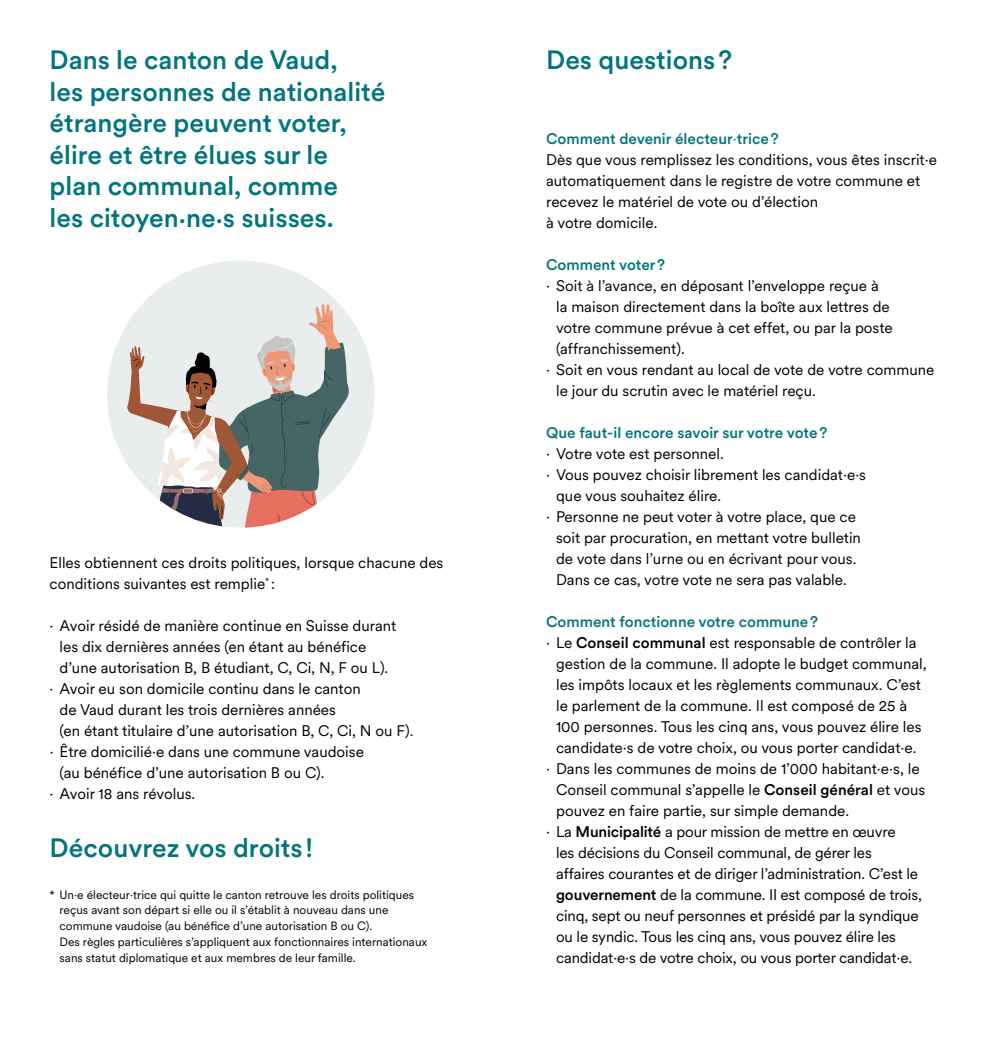
<style>
.page{position:relative;width:993px;height:1042px;background:#fff}
.page>*{position:absolute;margin:0;border:0;box-sizing:border-box;transform-origin:0 0}
.t1{font:500 26.25px/31.5px "Circular XX";color:#00757d}
.t2{font:15.22px/21px "Circular XX";color:#000}
.t3{font:500 15.22px "Circular XX";color:#00757d}
.t4{font:11.9px/15.8px "Circular XX";color:#000}
.s1{font-weight:500;color:#00757d}
.s2{color:#00757d}
.s3{font-weight:500}
</style>
<div class="page">
<div style="left:107px;top:260px;width:267px;height:268px;background:#e9edee;border-radius:50%"></div>
<svg style="left:126px;top:303px;width:224px;height:225px"></svg>
<h1 class="t1" style="left:50px;top:43px;width:337px">Dans le canton de Vaud,<br>les personnes de nationalité étrangère peuvent voter, élire et être élues sur le plan communal, comme<br>les citoyen·ne·s suisses.</h1>
<p class="t2" style="left:50px;top:552px;width:395px">Elles obtiennent ces droits politiques, lorsque chacune des conditions suivantes est remplie<sup>*</sup> :</p>
<p class="t2" style="left:50px;top:615px;width:348px">· Avoir résidé de manière continue en Suisse durant</p>
<p class="t2" style="left:60px;top:636px;width:308px">les dix dernières années (en étant au bénéfice</p>
<p class="t2" style="left:60px;top:657px;width:330px">d’une autorisation B, B étudiant, C, Ci, N, F ou L).</p>
<p class="t2" style="left:50px;top:678px;width:312px">· Avoir eu son domicile continu dans le canton</p>
<p class="t2" style="left:60px;top:699px;width:278px">de Vaud durant les trois dernières années</p>
<p class="t2" style="left:60px;top:720px;width:355px">(en étant titulaire d’une autorisation B, C, Ci, N ou F).</p>
<p class="t2" style="left:50px;top:741px;width:315px">· Être domicilié·e dans une commune vaudoise</p>
<p class="t2" style="left:60px;top:762px;width:266px">(au bénéfice d’une autorisation B ou C).</p>
<p class="t2" style="left:50px;top:783px;width:147px">· Avoir 18 ans révolus.</p>
<h1 class="t1" style="left:50px;top:831px;width:265px">Découvrez vos droits !</h1>
<p class="t4" style="left:60px;top:886px;width:369px;text-indent:-10px">* Un·e électeur·trice qui quitte le canton retrouve les droits politiques reçus avant son départ si elle ou il s’établit à nouveau dans une commune vaudoise (au bénéfice d’une autorisation B ou C).<br>Des règles particulières s’appliquent aux fonctionnaires internationaux sans statut diplomatique et aux membres de leur famille.</p>
<h1 class="t1" style="left:546px;top:43px;width:188px">Des questions?</h1>
<p class="t2" style="left:546px;top:127px;width:392px"><span class="s1">Comment devenir électeur</span><span class="s2">·</span><span class="s1">trice?<br></span>Dès que vous remplissez les conditions, vous êtes inscrit·e automatiquement dans le registre de votre commune et recevez le matériel de vote ou d’élection<br>à votre domicile.</p>
<p class="t3" style="left:546px;top:254px;width:120px">Comment voter?</p>
<p class="t2" style="left:546px;top:274px;width:334px">· Soit à l’avance, en déposant l’enveloppe reçue à</p>
<p class="t2" style="left:556px;top:295px;width:335px">la maison directement dans la boîte aux lettres de</p>
<p class="t2" style="left:556px;top:316px;width:338px">votre commune prévue à cet effet, ou par la poste</p>
<p class="t2" style="left:556px;top:337px;width:130px">(affranchissement).</p>
<p class="t2" style="left:546px;top:358px;width:389px">· Soit en vous rendant au local de vote de votre commune</p>
<p class="t2" style="left:556px;top:379px;width:261px">le jour du scrutin avec le matériel reçu.</p>
<p class="t3" style="left:546px;top:422px;width:282px">Que faut-il encore savoir sur votre vote?</p>
<p class="t2" style="left:546px;top:442px;width:179px">· Votre vote est personnel.</p>
<p class="t2" style="left:546px;top:463px;width:321px">· Vous pouvez choisir librement les candidat·e·s</p>
<p class="t2" style="left:556px;top:484px;width:166px">que vous souhaitez élire.</p>
<p class="t2" style="left:546px;top:505px;width:311px">· Personne ne peut voter à votre place, que ce</p>
<p class="t2" style="left:556px;top:526px;width:306px">soit par procuration, en mettant votre bulletin</p>
<p class="t2" style="left:556px;top:547px;width:302px">de vote dans l’urne ou en écrivant pour vous.</p>
<p class="t2" style="left:556px;top:568px;width:292px">Dans ce cas, votre vote ne sera pas valable.</p>
<p class="t3" style="left:546px;top:611px;width:273px">Comment fonctionne votre commune?</p>
<p class="t2" style="left:546px;top:631px;width:372px">· Le <span class="s3">Conseil communal</span> est responsable de contrôler la</p>
<p class="t2" style="left:556px;top:652px;width:372px">gestion de la commune. Il adopte le budget communal,</p>
<p class="t2" style="left:556px;top:673px;width:366px">les impôts locaux et les règlements communaux. C’est</p>
<p class="t2" style="left:556px;top:694px;width:353px">le parlement de la commune. Il est composé de 25 à</p>
<p class="t2" style="left:556px;top:715px;width:367px">100 personnes. Tous les cinq ans, vous pouvez élire les</p>
<p class="t2" style="left:556px;top:736px;width:362px">candidate·s de votre choix, ou vous porter candidat·e.</p>
<p class="t2" style="left:546px;top:757px;width:375px">· Dans les communes de moins de 1’000 habitant·e·s, le</p>
<p class="t2" style="left:556px;top:778px;width:370px">Conseil communal s’appelle le <span class="s3">Conseil général</span> et vous</p>
<p class="t2" style="left:556px;top:799px;width:294px">pouvez en faire partie, sur simple demande.</p>
<p class="t2" style="left:546px;top:820px;width:351px">· La <span class="s3">Municipalité</span> a pour mission de mettre en œuvre</p>
<p class="t2" style="left:556px;top:841px;width:317px">les décisions du Conseil communal, de gérer les</p>
<p class="t2" style="left:556px;top:862px;width:363px">affaires courantes et de diriger l’administration. C’est le</p>
<p class="t2" style="left:556px;top:883px;width:367px"><span class="s3">gouvernement</span> de la commune. Il est composé de trois,</p>
<p class="t2" style="left:556px;top:904px;width:364px">cinq, sept ou neuf personnes et présidé par la syndique</p>
<p class="t2" style="left:556px;top:925px;width:341px">ou le syndic. Tous les cinq ans, vous pouvez élire les</p>
<p class="t2" style="left:556px;top:946px;width:357px">candidat·e·s de votre choix, ou vous porter candidat·e.</p>
</div>
